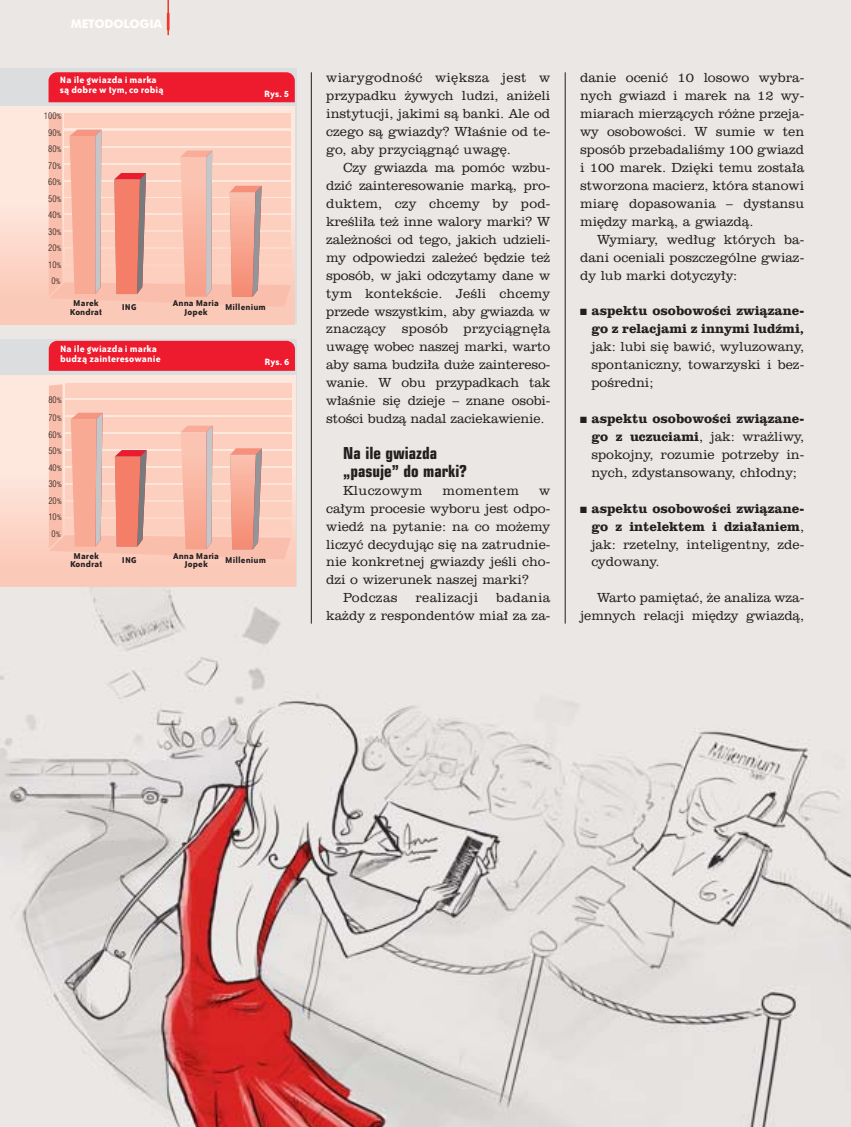
<style>
.page{position:relative;width:851px;height:1127px;background:#fff}
.page>*{position:absolute;margin:0;border:0;box-sizing:border-box;transform-origin:0 0}
.t1{font:700 16.5px/18px "Square 721 Cn EU";color:#231f20}
.t2{font:300 13.5px/18px "Clarendon PL";color:#231f20;text-align:justify}
.t3{font:700 13.5px/18px "Clarendon PL";color:#231f20;text-align:right}
.t4{font:300 13.5px "Clarendon PL";letter-spacing:.025em;color:#231f20}
.t5{font:700 12px "Futura PL";letter-spacing:-.02em;color:#fff}
.t6{font:700 10.5px/9.8px "Bailey Sans PL";letter-spacing:.01em;color:#fff}
.t7{font:700 9.75px/8.2px "Bailey Sans PL";letter-spacing:.01em;color:#231f20;text-align:center}
.t8{font:300 condensed 9px/16.5px "Swiss 721 PL";color:#231f20;text-align:center}
.s1{font-size:7.5px}
.s2{font-weight:700}
.s3{font-weight:300}
</style>
<div class="page">
<img style="left:0;top:0;width:850px;height:1127px">
<hr style="left:565px;top:72px;width:1px;height:551px;background:#231f20">
<hr style="left:167px;top:0;width:2px;height:35px;background:#ef3829">
<div style="left:0;top:68px;width:296px;height:256px;background:#dcddde"></div>
<div style="left:0;top:107px;width:295px;height:217px;background:linear-gradient(to bottom,#ffefe7,#fbcab9)"></div>
<div style="left:49px;top:72px;width:246px;height:30px;background:#ed1b2d"></div>
<svg style="left:49px;top:113px;width:242px;height:194px;background:#f7bead"></svg>
<hr style="left:311px;top:72px;width:1px;height:551px;background:#231f20">
<div style="left:0;top:339px;width:296px;height:248px;background:#dcddde"></div>
<div style="left:0;top:375px;width:295px;height:212px;background:linear-gradient(to bottom,#ffefe7,#fbcbbb)"></div>
<div style="left:65px;top:383px;width:226px;height:15px;background:#fccfbf"></div>
<div style="left:49px;top:341px;width:246px;height:30px;background:#ed1b2d"></div>
<svg style="left:49px;top:384px;width:243px;height:175px;background:#f5c0b0"></svg>
<p class="t5" style="left:71px;top:19px;width:93px">METODOLOGIA</p>
<p class="t6" style="left:60px;top:76px;width:105px">Na ile gwiazda i marka sà dobre w tym, co robià</p>
<p class="t8" style="left:44px;top:108px;width:19px">100<span class="s1">%</span></p>
<p class="t8" style="left:48px;top:125px;width:15px">90<span class="s1">%</span></p>
<p class="t8" style="left:48px;top:141px;width:15px">80<span class="s1">%</span></p>
<p class="t8" style="left:48px;top:158px;width:15px">70<span class="s1">%</span></p>
<p class="t8" style="left:48px;top:174px;width:15px">60<span class="s1">%<br></span>50<span class="s1">%<br></span>40<span class="s1">%<br></span>30<span class="s1">%<br></span>20<span class="s1">%<br></span>10<span class="s1">%<br></span>0<span class="s1">%</span></p>
<p class="t6" style="left:264px;top:90px;width:27px">Rys. 5</p>
<p class="t7" style="left:70px;top:300px;width:34px">Marek<br>Kondrat</p>
<p class="t7" style="left:122px;top:304px;width:16px">ING</p>
<p class="t7" style="left:173px;top:300px;width:47px">Anna Maria<br>Jopek</p>
<p class="t7" style="left:225px;top:304px;width:42px">Millenium</p>
<p class="t6" style="left:60px;top:345px;width:102px">Na ile gwiazda i marka budzà zainteresowanie</p>
<p class="t6" style="left:264px;top:359px;width:27px">Rys. 6</p>
<p class="t8" style="left:48px;top:392px;width:15px">80<span class="s1">%</span></p>
<p class="t8" style="left:48px;top:427px;width:15px">60<span class="s1">%<br></span>50<span class="s1">%<br></span>40<span class="s1">%<br></span>30<span class="s1">%<br></span>20<span class="s1">%<br></span>10<span class="s1">%<br></span>0<span class="s1">%</span></p>
<p class="t8" style="left:48px;top:410px;width:15px">70<span class="s1">%</span></p>
<p class="t7" style="left:70px;top:553px;width:34px">Marek<br>Kondrat</p>
<p class="t7" style="left:122px;top:557px;width:16px">ING</p>
<p class="t7" style="left:173px;top:553px;width:47px">Anna Maria<br>Jopek</p>
<p class="t7" style="left:225px;top:557px;width:42px">Millenium</p>
<p class="t2" style="left:326px;top:70px;width:225px">wia ry god noÊç wi´ksza jest w przy pad ku ˝ywych lu dzi, ani˝eli in sty tu cji, ja ki mi sà ban ki. Ale od cze go sà gwiaz dy? W∏aÊnie od te - go, aby przy ciàgnàç uwag´.</p>
<p class="t2" style="left:326px;top:160px;width:225px;text-indent:17px">Czy gwiaz da ma po móc wzbu - dziç za in te re so wa nie markà, pro - duk tem, czy chce my by pod - kreÊli∏a te˝ in ne wa lo ry mar ki? W za le˝noÊci od te go, ja kich udzie li - my od po wie dzi za le˝eç b´dzie te˝ spo sób, w ja ki od czy ta my da ne w tym kon tekÊcie. JeÊli chce my przede wszyst kim, aby gwiaz da w znaczàcy spo sób przy ciàgn´∏a uwag´ wo bec na szej mar ki, war to aby sa ma bu dzi∏a du˝e za in te re so - wa nie. W obu przy pad kach tak w∏aÊnie si´ dzie je – zna ne oso bi - stoÊci budzà na dal za cie ka wie nie.</p>
<p class="t1" style="left:343px;top:445px;width:125px">Na ile gwiaz da<br>„pa su je” do mar ki?</p>
<p class="t4" style="left:343px;top:486px;width:80px">Klu czo wym</p>
<p class="t2" style="left:442px;top:483px;width:78px">mo men tem</p>
<p class="t2" style="left:539px;top:483px;width:13px">w</p>
<p class="t2" style="left:326px;top:501px;width:225px">ca∏ym pro ce sie wy bo ru jest od po -</p>
<p class="t2" style="left:326px;top:518px;width:225px">wiedê na py ta nie: na co mo˝emy</p>
<p class="t2" style="left:326px;top:536px;width:225px">li czyç de cy dujàc si´ na za trud nie -</p>
<p class="t2" style="left:326px;top:554px;width:225px">nie kon kret nej gwiaz dy jeÊli cho -</p>
<p class="t2" style="left:326px;top:572px;width:204px">dzi o wi ze ru nek na szej mar ki?</p>
<p class="t2" style="left:343px;top:590px;width:56px">Pod czas</p>
<p class="t4" style="left:415px;top:593px;width:64px">re ali za cji</p>
<p class="t2" style="left:326px;top:590px;width:225px;text-align:right">ba da nia<br>ka˝dy z re spon den tów mia∏ za za -</p>
<p class="t2" style="left:580px;top:70px;width:225px">da nie oce niç 10 lo so wo wy bra - nych gwiazd i ma rek na 12 wy - mia rach mierzàcych ró˝ne prze ja - wy oso bo woÊci. W su mie w ten spo sób prze ba da liÊmy 100 gwiazd i 100 ma rek. Dzi´ki te mu zo sta∏a stwo rzo na ma cierz, któ ra sta no wi miar´ do pa so wa nia – dy stan su mi´dzy markà, a gwiazdà.</p>
<p class="t2" style="left:580px;top:232px;width:225px;text-indent:17px">Wy mia ry, wed∏ug któ rych ba - da ni oce nia li po szcze gól ne gwiaz - dy lub mar ki do ty czy∏y:</p>
<p class="t3" style="left:580px;top:303px;width:225px">■ aspek tu oso bo woÊci zwiàza ne - go z re la cja mi z in ny mi ludêmi,</p>
<p class="t2" style="left:591px;top:339px;width:214px">jak: lu bi si´ ba wiç, wy lu zo wa ny, spon ta nicz ny, to wa rzy ski i bez - poÊred ni;</p>
<p class="t2" style="left:591px;top:411px;width:214px;text-indent:-11px">■ <span class="s2">aspek tu oso bo woÊci zwiàza ne - go z uczu cia mi</span>, jak: wra˝li wy, spo koj ny, ro zu mie po trze by in - nych, zdy stan so wa ny, ch∏od ny;</p>
<p class="t3" style="left:591px;top:501px;width:214px;text-align:justify;text-indent:-11px">■ aspek tu oso bo woÊci zwiàza ne - go z in te lek tem i dzia∏aniem<span class="s3">, jak: rze tel ny, in te li gent ny, zde - cy do wa ny.</span></p>
<p class="t2" style="left:580px;top:590px;width:225px;text-align:right">War to pa mi´taç, ˝e ana li za wza - jem nych re la cji mi´dzy gwiazdà,</p>
</div>
